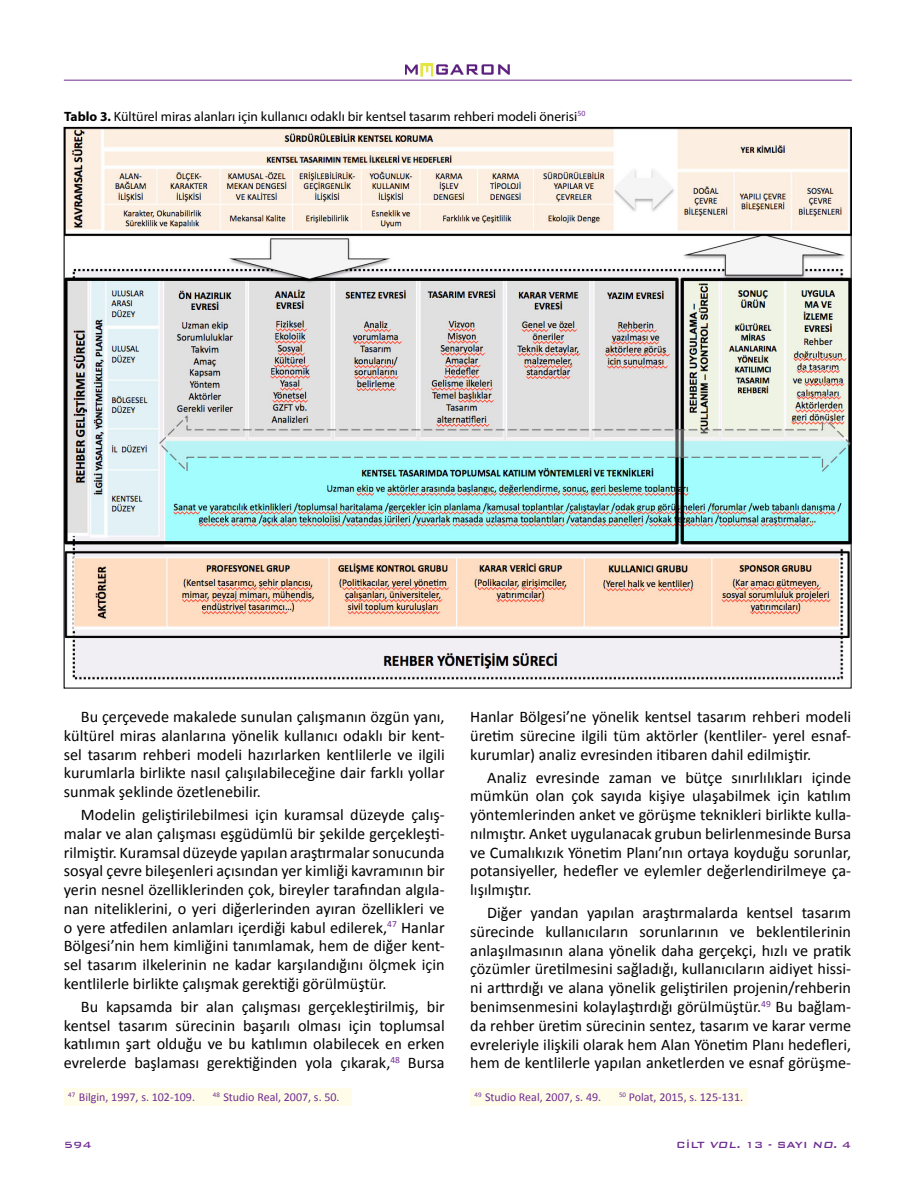
<style>
.page{position:relative;width:915px;height:1191px;background:#fff}
.page>*{position:absolute;margin:0;border:0;box-sizing:border-box;transform-origin:0 0}
.t1{font:16.2px/18.8px "Calibri";color:#000;text-align:justify}
.t2{font:13.5px "Myriad Pro";color:#000}
.t3{font:12px "Calibri";color:#6f2c91}
.t4{font:500 12px "Bank Gothic BT";color:#6f2c91}
.s1{font-weight:700}
.s2{font-style:italic}
</style>
<div class="page">
<div style="left:64px;top:1088px;width:144px;height:17px;background:#fffde9"></div>
<div style="left:470px;top:1088px;width:144px;height:17px;background:#fffde9"></div>
<div style="left:208px;top:1088px;width:143px;height:17px;background:#fffde9"></div>
<div style="left:614px;top:1088px;width:133px;height:17px;background:#fffde9"></div>
<img style="left:66px;top:129px;width:783px;height:551px">
<img style="left:405px;top:64px;width:104px;height:16px">
<hr style="left:64px;top:80px;width:787px;height:1px;background:#6f2c91">
<p class="t2" style="left:64px;top:108px;width:522px"><span class="s1">Tablo 3.</span> Kültürel miras alanları için kullanıcı odaklı bir kentsel tasarım rehberi modeli önerisi<sup>50</sup></p>
<p class="t1" style="left:64px;top:707px;width:382px;text-indent:17px">Bu çerçevede makalede sunulan çalışmanın özgün yanı, kültürel miras alanlarına yönelik kullanıcı odaklı bir kent&shy;sel tasarım rehberi modeli hazırlarken kentlilerle ve ilgili kurumlarla birlikte nasıl çalışılabileceğine dair farklı yollar sunmak şeklinde özetlenebilir.</p>
<p class="t1" style="left:64px;top:805px;width:382px;text-indent:17px">Modelin geliştirilebilmesi için kuramsal düzeyde çalış&shy;malar ve alan çalışması eşgüdümlü bir şekilde gerçekleşti&shy;rilmiştir. Kuramsal düzeyde yapılan araştırmalar sonucunda sosyal çevre bileşenleri açısından yer kimliği kavramının bir yerin nesnel özelliklerinden çok, bireyler tarafından algıla&shy;nan niteliklerini, o yeri diğerlerinden ayıran özellikleri ve o yere atfedilen anlamları içerdiği kabul edilerek,<sup>47</sup> Hanlar Bölgesi’nin hem kimliğini tanımlamak, hem de diğer kent&shy;sel tasarım ilkelerinin ne kadar karşılandığını ölçmek için kentlilerle birlikte çalışmak gerektiği görülmüştür.</p>
<p class="t1" style="left:64px;top:997px;width:382px;text-indent:17px">Bu kapsamda bir alan çalışması gerçekleştirilmiş, bir kentsel tasarım sürecinin başarılı olması için toplumsal katılımın şart olduğu ve bu katılımın olabilecek en erken evrelerde başlaması gerektiğinden yola çıkarak,<sup>48</sup> Bursa</p>
<p class="t1" style="left:470px;top:707px;width:382px">Hanlar Bölgesi’ne yönelik kentsel tasarım rehberi modeli üretim sürecine ilgili tüm aktörler (kentliler- yerel esnaf&shy;kurumlar) analiz evresinden itibaren dahil edilmiştir.</p>
<p class="t1" style="left:470px;top:768px;width:382px;text-indent:17px">Analiz evresinde zaman ve bütçe sınırlılıkları içinde mümkün olan çok sayıda kişiye ulaşabilmek için katılım yöntemlerinden anket ve görüşme teknikleri birlikte kulla&shy;nılmıştır. Anket uygulanacak grubun belirlenmesinde Bursa ve Cumalıkızık Yönetim Planı’nın ortaya koyduğu sorunlar, potansiyeller, hedefler ve eylemler değerlendirilmeye ça&shy;lışılmıştır.</p>
<p class="t1" style="left:470px;top:903px;width:382px;text-indent:17px">Diğer yandan yapılan araştırmalarda kentsel tasarım sürecinde kullanıcıların sorunlarının ve beklentilerinin anlaşılmasının alana yönelik daha gerçekçi, hızlı ve pratik çözümler üretilmesini sağladığı, kullanıcıların aidiyet hissi&shy;ni arttırdığı ve alana yönelik geliştirilen projenin/rehberin benimsenmesini kolaylaştırdığı görülmüştür.<sup>49</sup> Bu bağlam&shy;da rehber üretim sürecinin sentez, tasarım ve karar verme evreleriyle ilişkili olarak hem Alan Yönetim Planı hedefleri, hem de kentlilerle yapılan anketlerden ve esnaf görüşme-</p>
<p class="t3" style="left:68px;top:1089px;width:128px"><sup>47</sup> Bilgin, 1997, s. 102-109.</p>
<p class="t3" style="left:474px;top:1089px;width:128px"><sup>49</sup> Studio Real, 2007, s. 49.</p>
<p class="t3" style="left:213px;top:1089px;width:128px"><sup>48</sup> Studio Real, 2007, s. 50.</p>
<p class="t3" style="left:619px;top:1089px;width:125px"><sup>50</sup> Polat, 2015, s. 125-131.</p>
<p class="t4" style="left:64px;top:1138px;width:29px">594</p>
<p class="t4" style="left:676px;top:1138px;width:176px">CİLT <span class="s2">VOL.</span> 13 - SAYI <span class="s2">NO.</span> 4</p>
</div>
